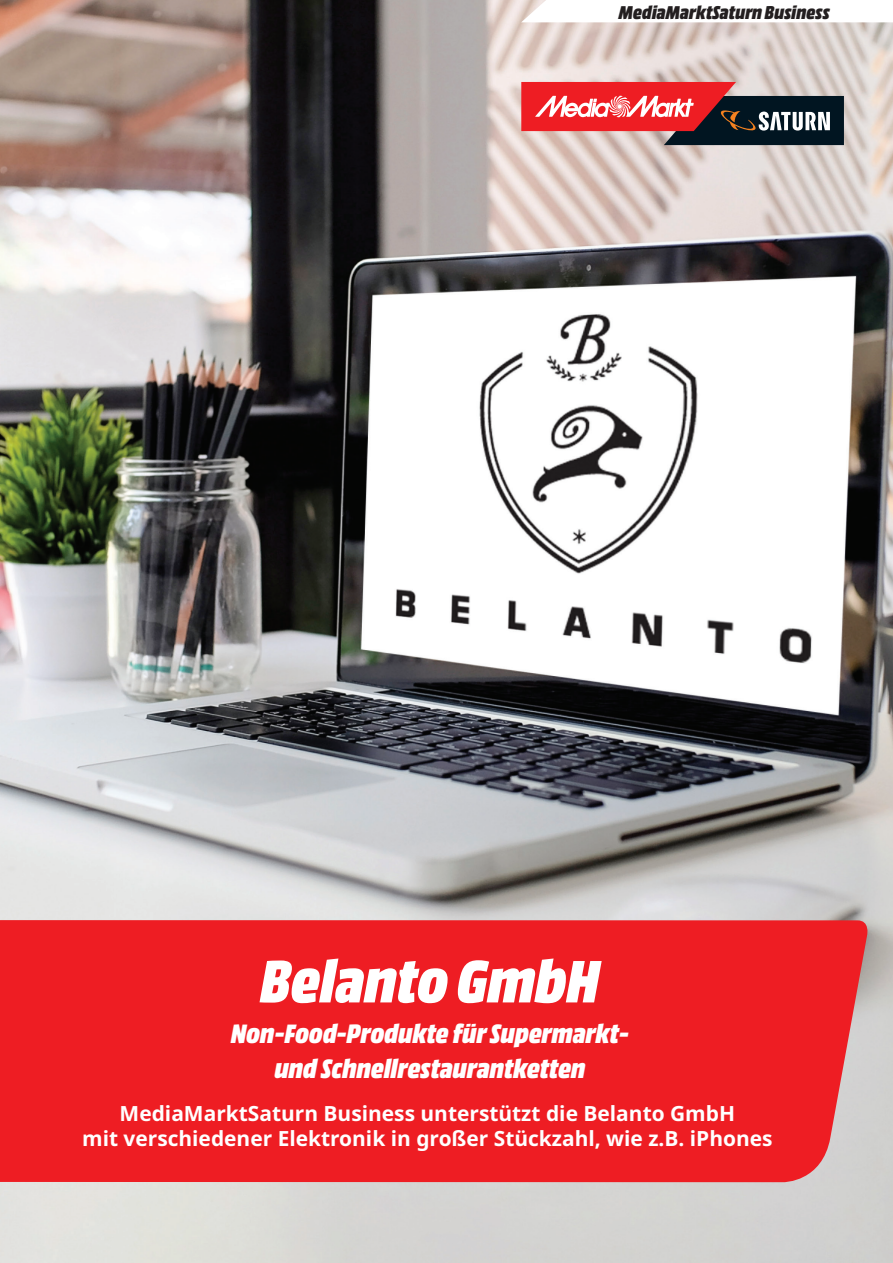
<style>
.page{position:relative;width:893px;height:1263px;background:#fff}
.page>*{position:absolute;margin:0;border:0;box-sizing:border-box;transform-origin:0 0}
.t1{font:62.7px "MM Headline Pro";color:#fff}
.t2{font:27.9px/34.8px "MM Headline Pro";color:#fff;text-align:center}
.t3{font:700 20.85px/25px "Noto Sans";color:#fff;text-align:center}
.t4{font:19.5px "MM Headline Pro";letter-spacing:.005em;color:#231f20}
</style>
<div class="page">
<img style="left:0;top:0;width:893px;height:1263px">
<div style="left:0;top:920px;width:870px;height:262px;background:#ee1d23"></div>
<svg style="left:521px;top:0;width:372px;height:22px"></svg>
<svg style="left:521px;top:82px;width:323px;height:63px;background:#a45459"></svg>
<p class="t4" style="left:619px;top:0;width:212px">MediaMarktSaturn Business</p>
<h1 class="t1" style="left:261px;top:943px;width:341px">Belanto GmbH</h1>
<h2 class="t2" style="left:231px;top:1015px;width:400px">Non-Food-Produkte für Supermarkt&shy;und Schnellrestaurantketten</h2>
<p class="t3" style="left:82px;top:1101px;width:692px">MediaMarktSaturn Business unterstützt die Belanto GmbH<br>mit verschiedener Elektronik in großer Stückzahl, wie z.B. iPhones</p>
</div>
